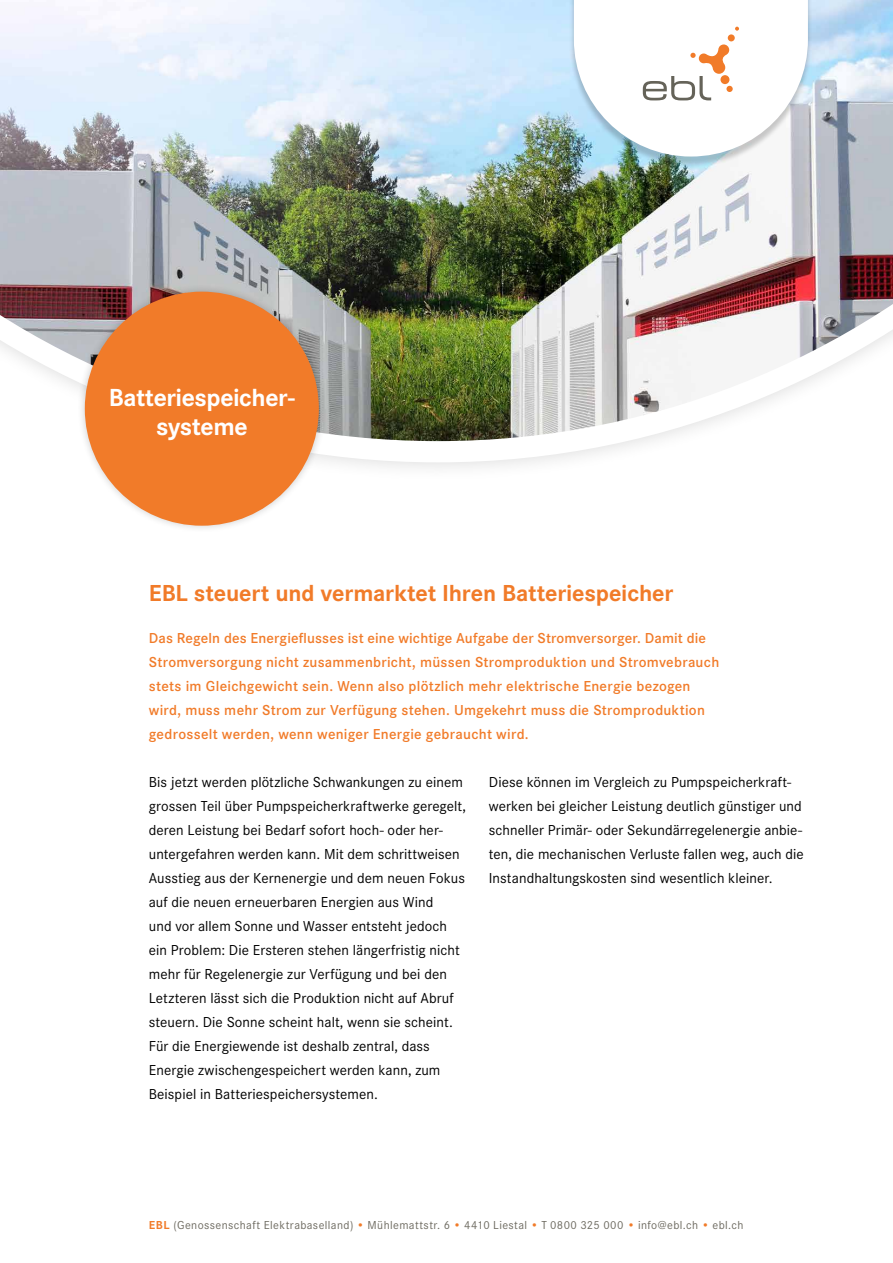
<style>
.page{position:relative;width:893px;height:1263px;background:#fff}
.page>*{position:absolute;margin:0;border:0;box-sizing:border-box;transform-origin:0 0}
.t1{font:700 25.65px/28.5px "Corporate S";letter-spacing:-.015em;color:#fff;text-align:center}
.t2{font:700 24px "Corporate S";letter-spacing:-.005em;color:#f17b29}
.t3{font:15px/24px "Corporate S";letter-spacing:.005em;color:#000}
.t4{font:600 15px/24px "Corporate S";letter-spacing:.015em;color:#f17b29}
.t5{font:12px "Corporate S";letter-spacing:.035em;color:#6e6b61}
.s1{font-weight:700;color:#f17b29}
</style>
<div class="page">
<img style="left:0;top:0;width:893px;height:462px">
<div style="left:77px;top:284px;width:250px;height:250px;background:#000;opacity:.2"></div>
<div style="left:85px;top:292px;width:234px;height:234px;background:#f17b29;border-radius:50%"></div>
<div style="left:569px;top:0;width:243px;height:168px;background:#000;opacity:.2"></div>
<svg style="left:574px;top:0;width:234px;height:157px"></svg>
<h1 class="t1" style="left:109px;top:384px;width:187px">Batteriespeicher&shy;systeme</h1>
<h2 class="t2" style="left:149px;top:579px;width:526px">EBL steuert und vermarktet Ihren Batteriespeicher</h2>
<p class="t4" style="left:149px;top:626px;width:572px">Das Regeln des Energieflusses ist eine wichtige Aufgabe der Stromversorger. Damit die Stromversorgung nicht zusammenbricht, müssen Stromproduktion und Stromvebrauch stets im Gleichgewicht sein. Wenn also plötzlich mehr elektrische Energie bezogen wird, muss mehr Strom zur Verfügung stehen. Umgekehrt muss die Stromproduktion gedrosselt werden, wenn weniger Energie gebraucht wird.</p>
<p class="t3" style="left:149px;top:770px;width:319px">Bis jetzt werden plötzliche Schwankungen zu einem grossen Teil über Pumpspeicherkraftwerke geregelt, deren Leistung bei Bedarf sofort hoch- oder her&shy;untergefahren werden kann. Mit dem schrittweisen Ausstieg aus der Kernenergie und dem neuen Fokus auf die neuen erneuerbaren Energien aus Wind<br>und vor allem Sonne und Wasser entsteht jedoch ein Problem: Die Ersteren stehen längerfristig nicht mehr für Regelenergie zur Verfügung und bei den Letzteren lässt sich die Produktion nicht auf Abruf steuern. Die Sonne scheint halt, wenn sie scheint.<br>Für die Energiewende ist deshalb zentral, dass Energie zwischengespeichert werden kann, zum Beispiel in Batteriespeichersystemen.</p>
<p class="t3" style="left:489px;top:770px;width:316px">Diese können im Vergleich zu Pumpspeicherkraft&shy;werken bei gleicher Leistung deutlich günstiger und schneller Primär- oder Sekundärregelenergie anbie&shy;ten, die mechanischen Verluste fallen weg, auch die Instandhaltungskosten sind wesentlich kleiner.</p>
<p class="t5" style="left:149px;top:1218px;width:596px"><span class="s1">EBL</span> (Genossenschaft Elektrabaselland) <span class="s1">•</span> Mühlemattstr. 6 <span class="s1">•</span> 4410 Liestal <span class="s1">•</span> T 0800 325 000 <span class="s1">•</span> info@ebl.ch <span class="s1">•</span> ebl.ch</p>
</div>
